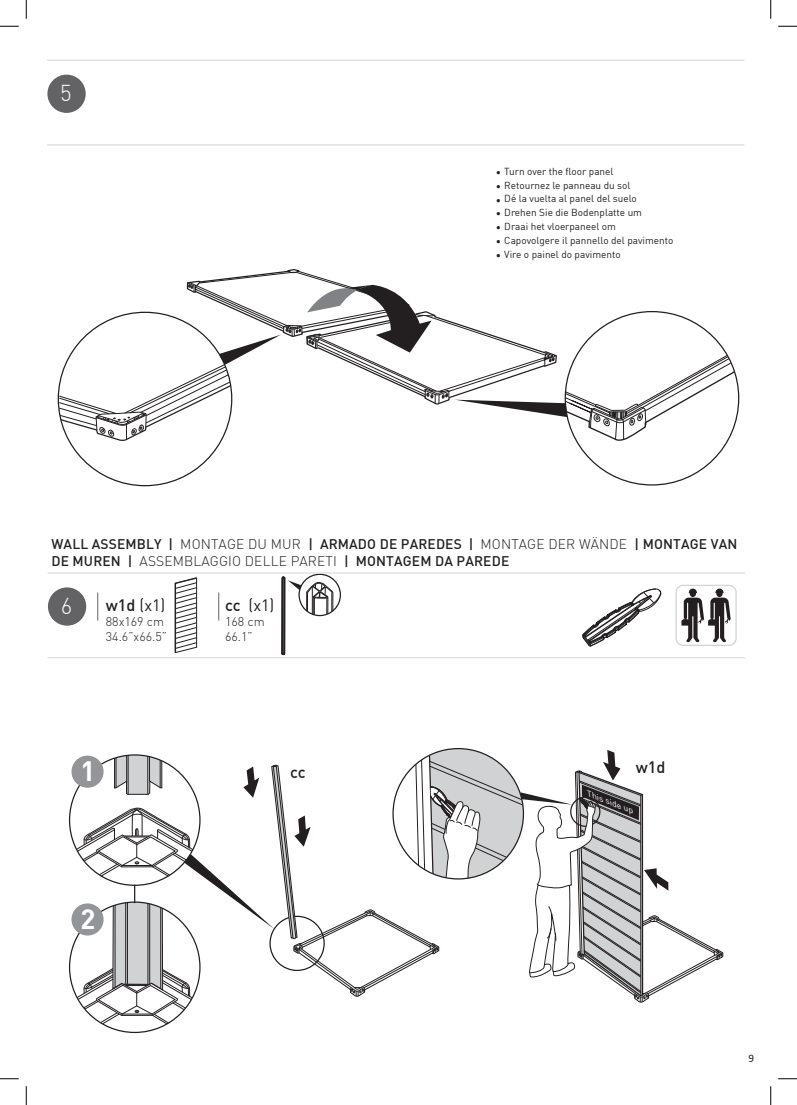
<style>
.page{position:relative;width:797px;height:1105px;background:#fff}
.page>*{position:absolute;margin:0;border:0;box-sizing:border-box;transform-origin:0 0}
.t1{font:700 27.5px "DIN";color:#fff}
.t2{font:300 22.5px "DIN";color:#fff}
.t3{font:16.25px "DIN";color:#231f20}
.t4{font:500 16.25px "DIN";color:#231f20}
.t5{font:500 13.75px/16.5px "DIN";letter-spacing:.01em;color:#231f20}
.t6{font:300 12.5px/15px "DIN";color:#231f20}
.t7{font:10px "DIN";color:#231f20}
.t8{font:10px "FS Me Pro";color:#231f20}
.t9{font:italic 7.75px "DIN";color:#fff;scale:1.19 1}
.s1{font-weight:300}
.s2{font-weight:500}
</style>
<div class="page">
<div style="left:47px;top:75px;width:39px;height:38px;background:#636366;border-radius:50%"></div>
<hr style="left:47px;top:60px;width:697px;height:1px;background:#dcdddf">
<hr style="left:47px;top:144px;width:697px;height:2px;background:#dcdddf">
<svg style="left:58px;top:269px;width:680px;height:216px"></svg>
<svg style="left:281px;top:574px;width:53px;height:81px"></svg>
<div style="left:298px;top:574px;width:43px;height:42px;border:1px solid #231f20;border-radius:50%"></div>
<svg style="left:582px;top:589px;width:79px;height:58px"></svg>
<svg style="left:175px;top:577px;width:22px;height:76px"></svg>
<div style="left:48px;top:587px;width:38px;height:39px;background:#636366;border-radius:50%"></div>
<hr style="left:48px;top:572px;width:696px;height:2px;background:#dcdddf">
<hr style="left:48px;top:657px;width:696px;height:1px;background:#dcdddf">
<svg style="left:97px;top:592px;width:1px;height:28px"></svg>
<svg style="left:218px;top:592px;width:1px;height:28px"></svg>
<div style="left:675px;top:585px;width:61px;height:61px;border:1px solid #d1d2d4;border-radius:7px"></div>
<svg style="left:681px;top:589px;width:49px;height:54px"></svg>
<svg style="left:70px;top:749px;width:653px;height:279px"></svg>
<div style="left:71px;top:756px;width:33px;height:32px;background:#939598;border-radius:50%"></div>
<div style="left:71px;top:903px;width:33px;height:32px;background:#939598;border-radius:50%"></div>
<svg style="left:0;top:25px;width:19px;height:2px"></svg>
<svg style="left:778px;top:25px;width:19px;height:2px"></svg>
<svg style="left:0;top:1078px;width:19px;height:1px"></svg>
<svg style="left:778px;top:1078px;width:19px;height:1px"></svg>
<svg style="left:25px;top:0;width:2px;height:19px"></svg>
<svg style="left:25px;top:1086px;width:2px;height:19px"></svg>
<svg style="left:770px;top:0;width:1px;height:19px"></svg>
<svg style="left:770px;top:1086px;width:1px;height:19px"></svg>
<h2 class="t2" style="left:60px;top:79px;width:13px">5</h2>
<p class="t7" style="left:496px;top:165px;width:119px">• Turn over the floor panel</p>
<p class="t7" style="left:496px;top:179px;width:136px">• Retournez le panneau du sol</p>
<p class="t7" style="left:496px;top:193px;width:142px">• Dé la vuelta al panel del suelo</p>
<p class="t7" style="left:496px;top:206px;width:148px">• Drehen Sie die Bodenplatte um</p>
<p class="t7" style="left:496px;top:220px;width:122px">• Draai het vloerpaneel om</p>
<p class="t7" style="left:496px;top:234px;width:179px">• Capovolgere il pannello del pavimento</p>
<p class="t7" style="left:496px;top:248px;width:126px">• Vire o painel do pavimento</p>
<h3 class="t5" style="left:51px;top:535px;width:687px">WALL ASSEMBLY | <span class="s1">MONTAGE DU MUR</span> | ARMADO DE PAREDES | <span class="s1">MONTAGE DER WÄNDE</span> | MONTAGE VAN<br>DE MUREN | <span class="s1">ASSEMBLAGGIO DELLE PARETI</span> | MONTAGEM DA PAREDE</h3>
<h2 class="t2" style="left:61px;top:592px;width:13px">6</h2>
<h3 class="t3" style="left:225px;top:595px;width:51px"><span class="s2">cc</span> (x1)</h3>
<p class="t6" style="left:225px;top:614px;width:41px">168 cm<br>66.1”</p>
<h3 class="t3" style="left:106px;top:595px;width:61px"><span class="s2">w1d</span> (x1)</h3>
<p class="t6" style="left:106px;top:614px;width:63px">88x169 cm<br>34.6”x66.5”</p>
<h1 class="t1" style="left:80px;top:753px;width:16px">1</h1>
<h3 class="t4" style="left:290px;top:762px;width:17px">cc</h3>
<h1 class="t1" style="left:80px;top:901px;width:16px">2</h1>
<h3 class="t4" style="left:635px;top:757px;width:31px">w1d</h3>
<p class="t9" style="left:590px;top:789px;width:43px;rotate:21deg">This side up</p>
<p class="t8" style="left:748px;top:1051px;width:7px">9</p>
</div>
